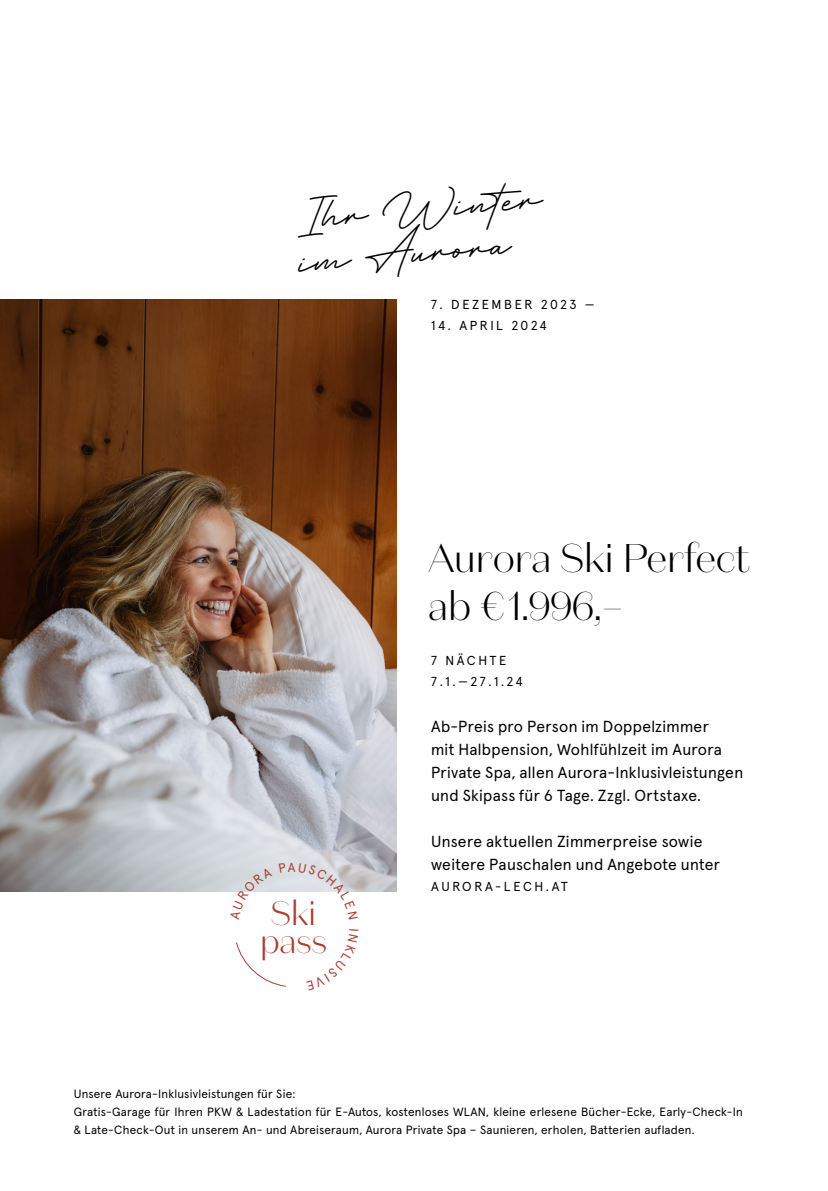
<style>
.page{position:relative;width:828px;height:1191px;background:#fff}
.page>*{position:absolute;margin:0;border:0;box-sizing:border-box;transform-origin:0 0}
.t1{font:300 40px/48px "Domaine Sans Display";color:#000}
.t2{font:36px/43.2px "Hertine";color:#000}
.t3{font:300 34px/28px "Domaine Sans Display";color:#a94032;text-align:center}
.t4{font:16px/23px "Apercu";letter-spacing:.02em;color:#000}
.t5{font:13px "Apercu";letter-spacing:.2em;color:#000}
.t6{font:13px/21px "Apercu";letter-spacing:.18em;color:#000}
.t7{font:12px/18px "Apercu";letter-spacing:.02em;color:#000}
</style>
<div class="page">
<img style="left:0;top:299px;width:397px;height:592px">
<svg style="left:236px;top:942px;width:50px;height:45px"></svg>
<svg style="left:230px;top:867px;width:42px;height:25px"></svg>
<svg style="left:279px;top:862px;width:79px;height:30px;background:#d7d9dd"></svg>
<h2 class="t2" style="left:294px;top:197px;width:248px;rotate:-5deg">Ihr Winter im Aurora</h2>
<p class="t5" style="left:431px;top:294px;width:165px">7. DEZEMBER 2023 —</p>
<p class="t5" style="left:431px;top:315px;width:117px">14. APRIL 2024</p>
<h1 class="t1" style="left:428px;top:534px;width:323px">Aurora Ski Perfect ab € 1.996,–</h1>
<p class="t6" style="left:431px;top:648px;width:93px">7 NÄCHTE<br>7.1.—27.1.24</p>
<h3 class="t3" style="left:260px;top:898px;width:68px">Ski pass</h3>
<h3 class="t4" style="left:431px;top:713px;width:314px">Ab-Preis pro Person im Doppelzimmer<br>mit Halbpension, Wohlfühlzeit im Aurora Private Spa, allen Aurora-Inklusivleistungen und Skipass für 6 Tage. Zzgl. Ortstaxe.</h3>
<h3 class="t4" style="left:431px;top:828px;width:291px">Unsere aktuellen Zimmerpreise sowie weitere Pauschalen und Angebote unter</h3>
<p class="t5" style="left:431px;top:877px;width:139px">AURORA-LECH.AT</p>
<p class="t7" style="left:74px;top:1084px;width:670px">Unsere Aurora-Inklusivleistungen für Sie:<br>Gratis-Garage für Ihren PKW &amp; Ladestation für E-Autos, kostenloses WLAN, kleine erlesene Bücher-Ecke, Early-Check-In &amp; Late-Check-Out in unserem An- und Abreiseraum, Aurora Private Spa – Saunieren, erholen, Batterien aufladen.</p>
</div>
